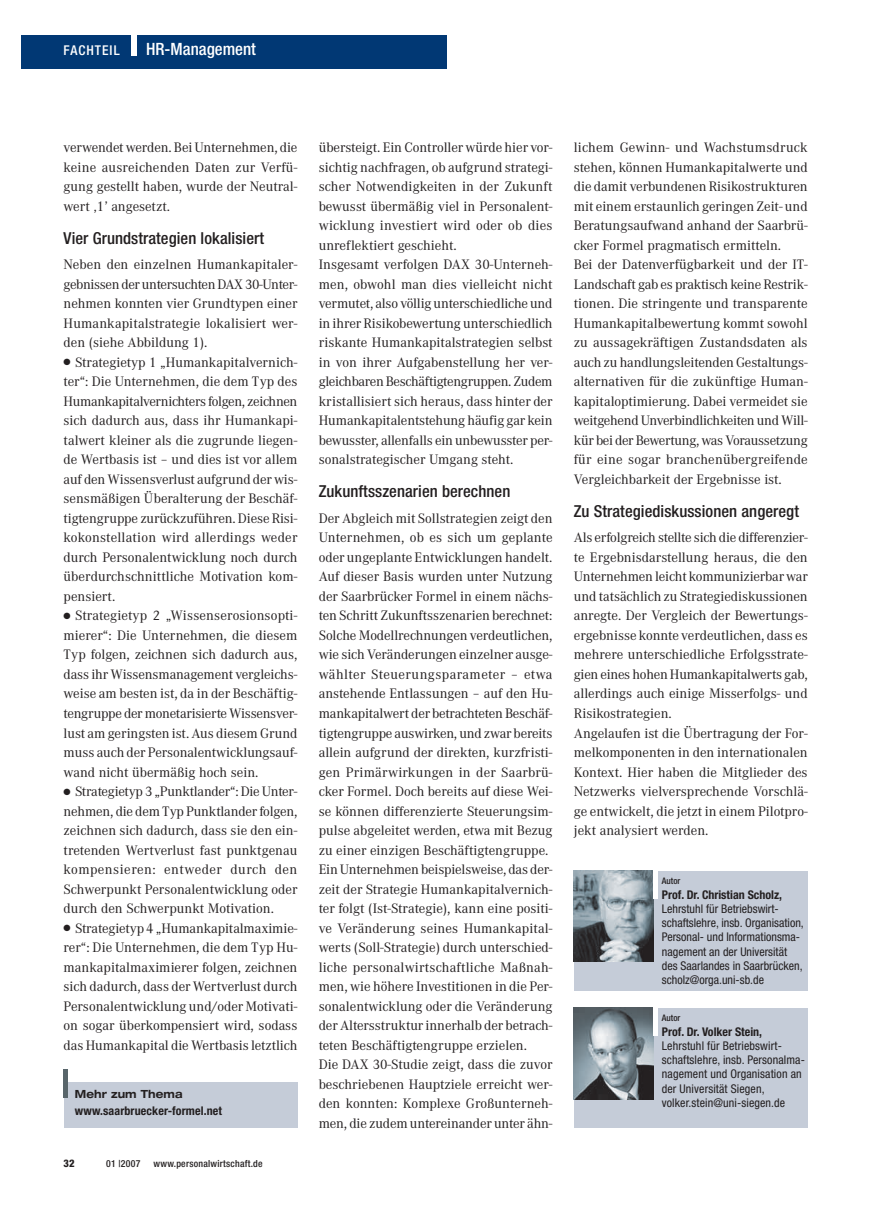
<style>
.page{position:relative;width:893px;height:1217px;background:#fff}
.page>*{position:absolute;margin:0;border:0;box-sizing:border-box;transform-origin:0 0}
.t1{font:500 condensed 16.95px "Helvetica Neue";color:#fff}
.t2{font:500 condensed 16.5px "Helvetica Neue";letter-spacing:.005em;color:#231f20}
.t3{font:14.25px/19.5px "Corporate A";color:#231f20;text-align:justify}
.t4{font:500 condensed 13.5px "Helvetica Neue";letter-spacing:.075em;color:#fff}
.t5{font:condensed 12px/14.2px "Helvetica Neue";color:#231f20}
.t6{font:700 condensed 12px "Helvetica Neue";color:#231f20}
.t7{font:700 expanded 11.25px "Helvetica Neue";letter-spacing:.01em;color:#231f20;scale:.9 1}
.t8{font:800 condensed 10.5px "Helvetica Neue";color:#231f20}
.t9{font:500 condensed 9.75px "Helvetica Neue";letter-spacing:.025em;color:#231f20}
.t10{font:500 condensed 9px "Helvetica Neue";color:#231f20}
</style>
<div class="page">
<div style="left:21px;top:35px;width:425px;height:33px;background:#013874"></div>
<div style="left:131px;top:35px;width:5px;height:20px;background:#fff"></div>
<div style="left:574px;top:870px;width:234px;height:120px;background:#c5ccd8"></div>
<img style="left:574px;top:870px;width:79px;height:91px">
<hr style="left:653px;top:869px;width:4px;height:29px;background:#fff">
<div style="left:574px;top:1007px;width:234px;height:120px;background:#c5ccd8"></div>
<img style="left:574px;top:1007px;width:79px;height:91px">
<hr style="left:653px;top:1006px;width:4px;height:29px;background:#fff">
<div style="left:64px;top:1082px;width:233px;height:45px;background:#c5ccd8"></div>
<hr style="left:64px;top:1068px;width:4px;height:29px;background:#58656a">
<p class="t4" style="left:64px;top:46px;width:58px">FACHTEIL</p>
<p class="t1" style="left:146px;top:43px;width:111px">HR-Management</p>
<p class="t3" style="left:64px;top:139px;width:235px">verwendet werden. Bei Unternehmen, die keine ausreichenden Daten zur Verfü&shy;gung gestellt haben, wurde der Neutral&shy;wert ‚1’ angesetzt.</p>
<p class="t2" style="left:64px;top:232px;width:202px">Vier Grundstrategien lokalisiert</p>
<p class="t3" style="left:64px;top:256px;width:235px">Neben den einzelnen Humankapitaler&shy;gebnissen der untersuchten DAX 30-Unter&shy;nehmen konnten vier Grundtypen einer Humankapitalstrategie lokalisiert wer&shy;den (siehe Abbildung 1).</p>
<p class="t3" style="left:64px;top:353px;width:235px">● Strategietyp 1 „Humankapitalvernich&shy;ter“: Die Unternehmen, die dem Typ des Humankapitalvernichters folgen, zeichnen sich dadurch aus, dass ihr Humankapi&shy;talwert kleiner als die zugrunde liegen&shy;de Wertbasis ist – und dies ist vor allem auf den Wissensverlust aufgrund der wis&shy;sensmäßigen Überalterung der Beschäf&shy;tigtengruppe zurückzuführen. Diese Risi&shy;kokonstellation wird allerdings weder durch Personalentwicklung noch durch überdurchschnittliche Motivation kom&shy;pensiert.</p>
<p class="t3" style="left:64px;top:607px;width:235px">● Strategietyp 2 „Wissenserosionsopti&shy;mierer“: Die Unternehmen, die diesem Typ folgen, zeichnen sich dadurch aus, dass ihr Wissensmanagement vergleichs&shy;weise am besten ist, da in der Beschäftig&shy;tengruppe der monetarisierte Wissensver&shy;lust am geringsten ist. Aus diesem Grund muss auch der Personalentwicklungsauf&shy;wand nicht übermäßig hoch sein.</p>
<p class="t3" style="left:64px;top:782px;width:235px">● Strategietyp 3 „Punktlander“: Die Unter&shy;nehmen, die dem Typ Punktlander folgen, zeichnen sich dadurch, dass sie den ein&shy;tretenden Wertverlust fast punktgenau kompensieren: entweder durch den Schwerpunkt Personalentwicklung oder durch den Schwerpunkt Motivation.</p>
<p class="t3" style="left:64px;top:919px;width:235px">● Strategietyp 4 „Humankapitalmaximie&shy;rer“: Die Unternehmen, die dem Typ Hu&shy;mankapitalmaximierer folgen, zeichnen sich dadurch, dass der Wertverlust durch Personalentwicklung und/oder Motivati&shy;on sogar überkompensiert wird, sodass das Humankapital die Wertbasis letztlich</p>
<p class="t7" style="left:75px;top:1089px;width:121px">Mehr zum Thema</p>
<p class="t6" style="left:75px;top:1105px;width:149px">www.saarbruecker-formel.net</p>
<p class="t8" style="left:64px;top:1158px;width:12px">32</p>
<p class="t9" style="left:106px;top:1159px;width:36px">01 |2007</p>
<p class="t9" style="left:154px;top:1159px;width:111px">www.personalwirtschaft.de</p>
<p class="t3" style="left:319px;top:139px;width:235px;text-align:left">übersteigt. Ein Controller würde hier vor&shy;sichtig nachfragen, ob aufgrund strategi&shy;scher Notwendigkeiten in der Zukunft bewusst übermäßig viel in Personalent&shy;wicklung investiert wird oder ob dies unreflektiert geschieht.<br>Insgesamt verfolgen DAX 30-Unterneh&shy;men, obwohl man dies vielleicht nicht vermutet, also völlig unterschiedliche und in ihrer Risikobewertung unterschiedlich riskante Humankapitalstrategien selbst in von ihrer Aufgabenstellung her ver&shy;gleichbaren Beschäftigtengruppen. Zudem kristallisiert sich heraus, dass hinter der Humankapitalentstehung häufig gar kein bewusster, allenfalls ein unbewusster per&shy;sonalstrategischer Umgang steht.</p>
<p class="t2" style="left:319px;top:485px;width:193px">Zukunftsszenarien berechnen</p>
<p class="t3" style="left:319px;top:509px;width:235px;text-align:left">Der Abgleich mit Sollstrategien zeigt den Unternehmen, ob es sich um geplante oder ungeplante Entwicklungen handelt.<br>Auf dieser Basis wurden unter Nutzung der Saarbrücker Formel in einem nächs&shy;ten Schritt Zukunftsszenarien berechnet:<br>Solche Modellrechnungen verdeutlichen, wie sich Veränderungen einzelner ausge&shy;wählter Steuerungsparameter – etwa anstehende Entlassungen – auf den Hu&shy;mankapitalwert der betrachteten Beschäf&shy;tigtengruppe auswirken, und zwar bereits allein aufgrund der direkten, kurzfristi&shy;gen Primärwirkungen in der Saarbrü&shy;cker Formel. Doch bereits auf diese Wei&shy;se können differenzierte Steuerungsim&shy;pulse abgeleitet werden, etwa mit Bezug zu einer einzigen Beschäftigtengruppe.<br>Ein Unternehmen beispielsweise, das der&shy;zeit der Strategie Humankapitalvernich&shy;ter folgt (Ist-Strategie), kann eine positi&shy;ve Veränderung seines Humankapital&shy;werts (Soll-Strategie) durch unterschied&shy;liche personalwirtschaftliche Maßnah&shy;men, wie höhere Investitionen in die Per&shy;sonalentwicklung oder die Veränderung der Altersstruktur innerhalb der betrach&shy;teten Beschäftigtengruppe erzielen.<br>Die DAX 30-Studie zeigt, dass die zuvor beschriebenen Hauptziele erreicht wer&shy;den konnten: Komplexe Großunterneh&shy;men, die zudem untereinander unter ähn-</p>
<p class="t3" style="left:574px;top:139px;width:235px;text-align:left">lichem Gewinn- und Wachstumsdruck stehen, können Humankapitalwerte und die damit verbundenen Risikostrukturen mit einem erstaunlich geringen Zeit- und Beratungsaufwand anhand der Saarbrü&shy;cker Formel pragmatisch ermitteln.<br>Bei der Datenverfügbarkeit und der IT-Landschaft gab es praktisch keine Restrik&shy;tionen. Die stringente und transparente Humankapitalbewertung kommt sowohl zu aussagekräftigen Zustandsdaten als auch zu handlungsleitenden Gestaltungs&shy;alternativen für die zukünftige Human&shy;kapitaloptimierung. Dabei vermeidet sie weitgehend Unverbindlichkeiten und Will&shy;kür bei der Bewertung, was Voraussetzung für eine sogar branchenübergreifende Vergleichbarkeit der Ergebnisse ist.</p>
<p class="t2" style="left:574px;top:505px;width:227px">Zu Strategiediskussionen angeregt</p>
<p class="t3" style="left:574px;top:529px;width:235px;text-align:left">Als erfolgreich stellte sich die differenzier&shy;te Ergebnisdarstellung heraus, die den Unternehmen leicht kommunizierbar war und tatsächlich zu Strategiediskussionen anregte. Der Vergleich der Bewertungs&shy;ergebnisse konnte verdeutlichen, dass es mehrere unterschiedliche Erfolgsstrate&shy;gien eines hohen Humankapitalwerts gab, allerdings auch einige Misserfolgs- und Risikostrategien.<br>Angelaufen ist die Übertragung der For&shy;melkomponenten in den internationalen Kontext. Hier haben die Mitglieder des Netzwerks vielversprechende Vorschlä&shy;ge entwickelt, die jetzt in einem Pilotpro&shy;jekt analysiert werden.</p>
<p class="t10" style="left:662px;top:877px;width:20px">Autor</p>
<p class="t6" style="left:662px;top:889px;width:122px">Prof. Dr. Christian Scholz,</p>
<p class="t5" style="left:662px;top:902px;width:143px">Lehrstuhl für Betriebswirt&shy;schaftslehre, insb. Organisation,<br>Personal- und Informationsma&shy;nagement an der Universität des Saarlandes in Saarbrücken, scholz@orga.uni-sb.de</p>
<p class="t10" style="left:662px;top:1014px;width:20px">Autor</p>
<p class="t6" style="left:662px;top:1026px;width:102px">Prof. Dr. Volker Stein,</p>
<p class="t5" style="left:662px;top:1039px;width:145px">Lehrstuhl für Betriebswirt&shy;schaftslehre, insb. Personalma&shy;nagement und Organisation an der Universität Siegen, volker.stein@uni-siegen.de</p>
</div>
